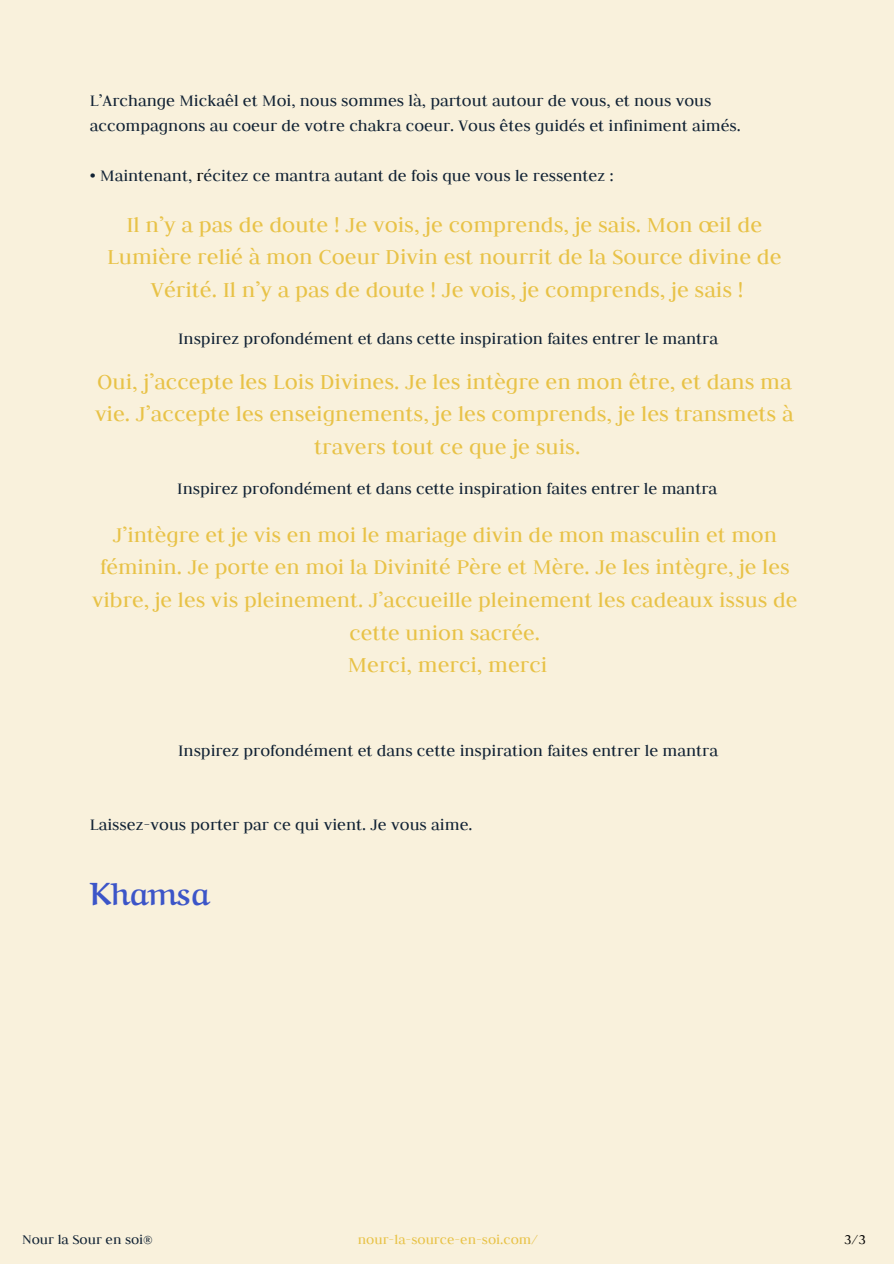
<style>
.page{position:relative;width:894px;height:1264px;background:#fff}
.page>*{position:absolute;margin:0;border:0;box-sizing:border-box;transform-origin:0 0}
.t1{font:700 31.5px "Aref Ruqaa";color:#3c55c8}
.t2{font:24px/32.7px "Judson";color:#e8c247;text-align:center}
.t3{font:23.7px/32.7px "Judson";color:#e8c247;text-align:center}
.t4{font:18px/24.8px "Judson";color:#112234}
.t5{font:15px "Judson";color:#e8c247}
.t6{font:15px "Judson";color:#112234}
.t7{font:15px "Judson";color:#000}
.s1{color:#000}
</style>
<div class="page">
<div style="left:0;top:0;width:893px;height:1263px;background:#f9f1dc"></div>
<p class="t4" style="left:90px;top:88px;width:652px">L’Archange Mickaêl et Moi, nous sommes là, partout autour de vous, et nous vous accompagnons au coeur de votre chakra coeur. Vous êtes guidés et infiniment aimés.</p>
<p class="t4" style="left:90px;top:162px;width:525px">• Maintenant, <span class="s1">r</span>écitez ce mantra autant de fois que vous le ressentez :</p>
<h2 class="t2" style="left:107px;top:207px;width:676px">Il n’y a pas de doute ! Je vois, je comprends, je sais. Mon œil de<br>Lumière relié à mon Coeur Divin est nourrit de la Source divine de<br>Vérité. Il n’y a pas de doute ! Je vois, je comprends, je sais !</h2>
<p class="t4" style="left:178px;top:326px;width:541px">Inspirez profondément et dans cette inspiration faites entrer le mantra</p>
<h2 class="t2" style="left:95px;top:364px;width:700px">Oui, j’accepte les Lois Divines. Je les intègre en mon être, et dans ma vie. J’accepte les enseignements, je les comprends, je les transmets à travers tout ce que je suis.</h2>
<p class="t4" style="left:177px;top:475px;width:541px">Inspirez profondément et dans cette inspiration faites entrer le mantra</p>
<h3 class="t3" style="left:92px;top:517px;width:706px">J’intègre et je vis en moi le mariage divin de mon masculin et mon féminin. Je porte en moi la Divinité Père et Mère. Je les intègre, je les vibre, je les vis pleinement. J’accueille pleinement les cadeaux issus de cette union sacrée.</h3>
<h2 class="t2" style="left:348px;top:648px;width:201px">Merci, merci, merci</h2>
<p class="t4" style="left:178px;top:737px;width:541px">Inspirez profondément et dans cette inspiration faites entrer le mantra</p>
<p class="t4" style="left:90px;top:811px;width:384px">Laissez-vous porter par ce qui vient. Je vous aime.</p>
<h1 class="t1" style="left:89px;top:866px;width:121px">Khamsa</h1>
<p class="t6" style="left:22px;top:1230px;width:132px">Nour la Sour en soi®</p>
<p class="t5" style="left:358px;top:1230px;width:182px">nour-la-source-en-soi.com/</p>
<p class="t7" style="left:844px;top:1230px;width:23px">3/3</p>
</div>
